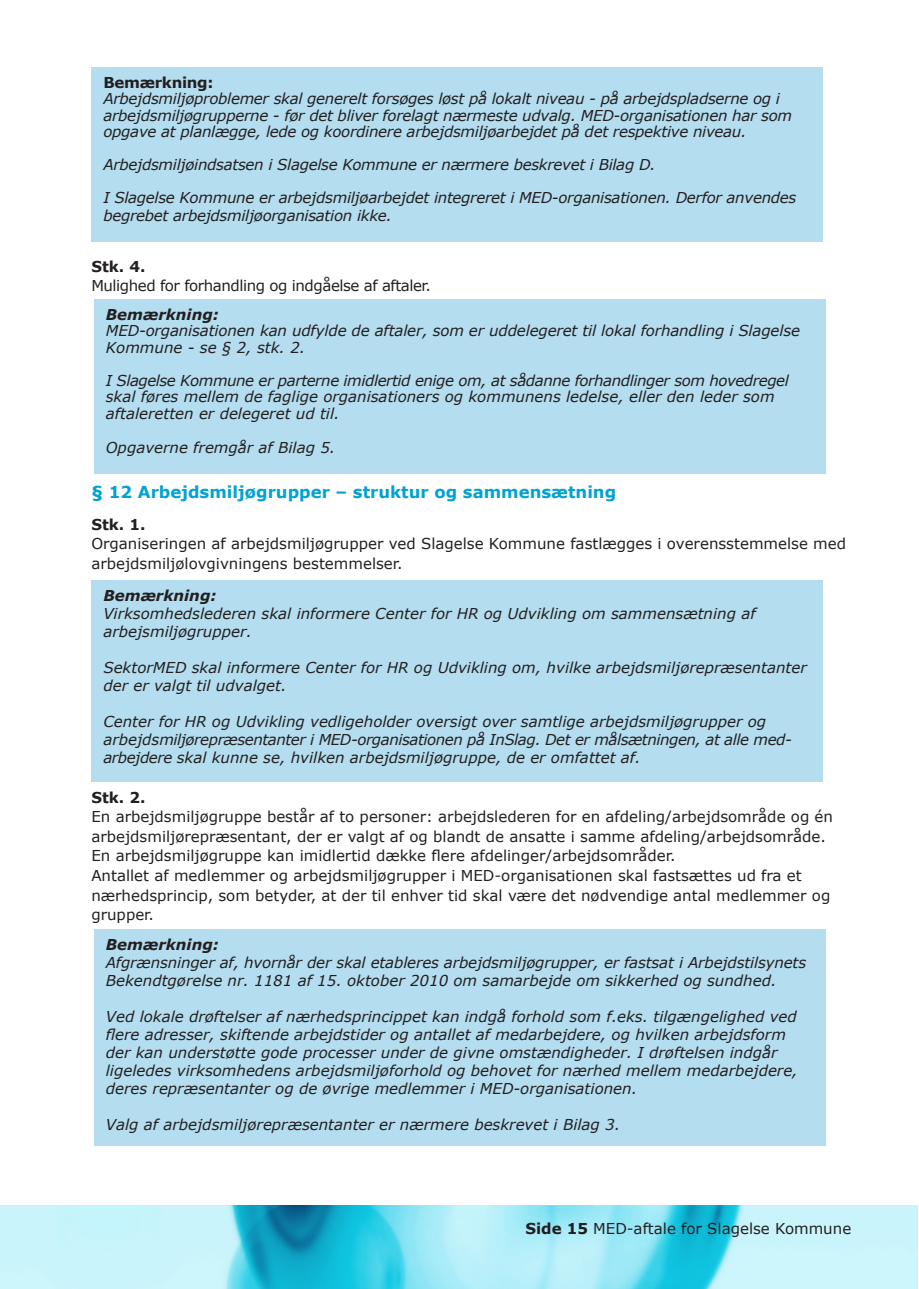
<style>
.page{position:relative;width:919px;height:1289px;background:#fff}
.page>*{position:absolute;margin:0;border:0;box-sizing:border-box;transform-origin:0 0}
.t1{font:700 16.5px "Verdana";color:#00a3d4}
.t2{font:italic 15px/16.5px "Verdana";color:#231f20}
.t3{font:15px/19.5px "Verdana";color:#231f20}
.t4{font:italic 15px "Verdana";letter-spacing:-.02em;color:#231f20}
.t5{font:italic 15px "Verdana";letter-spacing:-.03em;color:#231f20}
.t6{font:15px "Verdana";letter-spacing:-.03em;color:#231f20}
.t7{font:italic 700 15px "Verdana";color:#231f20}
.t8{font:700 15px "Verdana";letter-spacing:-.02em;color:#231f20}
.s1{font-weight:700}
</style>
<div class="page">
<div style="left:91px;top:67px;width:731px;height:175px;background:#b4ddf0"></div>
<div style="left:91px;top:580px;width:731px;height:201px;background:#b4ddf0"></div>
<div style="left:94px;top:299px;width:731px;height:174px;background:#b4ddf0"></div>
<div style="left:94px;top:929px;width:731px;height:216px;background:#b4ddf0"></div>
<img style="left:0;top:1205px;width:917px;height:83px">
<h5 class="t8" style="left:103px;top:72px;width:112px">Bemærkning:</h5>
<p class="t4" style="left:103px;top:89px;width:678px">Arbejdsmiljøproblemer skal generelt forsøges løst på lokalt niveau - på arbejdspladserne og i</p>
<p class="t4" style="left:103px;top:105px;width:690px">arbejdsmiljøgrupperne - før det bliver forelagt nærmeste udvalg. MED-organisationen har som</p>
<p class="t4" style="left:103px;top:122px;width:644px">opgave at planlægge, lede og koordinere arbejdsmiljøarbejdet på det respektive niveau.</p>
<p class="t4" style="left:103px;top:155px;width:553px">Arbejdsmiljøindsatsen i Slagelse Kommune er nærmere beskrevet i Bilag D.</p>
<p class="t4" style="left:103px;top:188px;width:694px">I Slagelse Kommune er arbejdsmiljøarbejdet integreret i MED-organisationen. Derfor anvendes</p>
<p class="t4" style="left:103px;top:206px;width:290px">begrebet arbejdsmiljøorganisation ikke.</p>
<p class="t8" style="left:91px;top:255px;width:56px">Stk. 4.</p>
<p class="t6" style="left:91px;top:275px;width:341px">Mulighed for forhandling og indgåelse af aftaler.</p>
<h5 class="t7" style="left:106px;top:304px;width:115px">Bemærkning:</h5>
<p class="t2" style="left:106px;top:322px;width:695px">MED-organisationen kan udfylde de aftaler, som er uddelegeret til lokal forhandling i Slagelse<br>Kommune - se § 2, stk. 2.</p>
<p class="t2" style="left:106px;top:372px;width:684px">I Slagelse Kommune er parterne imidlertid enige om, at sådanne forhandlinger som hovedregel skal føres mellem de faglige organisationers og kommunens ledelse, eller den leder som aftaleretten er delegeret ud til.</p>
<p class="t2" style="left:106px;top:439px;width:231px">Opgaverne fremgår af Bilag 5.</p>
<p class="t1" style="left:91px;top:480px;width:526px">§ 12 Arbejdsmiljøgrupper – struktur og sammensætning</p>
<p class="t8" style="left:91px;top:513px;width:56px">Stk. 1.</p>
<p class="t3" style="left:91px;top:534px;width:756px">Organiseringen af arbejdsmiljøgrupper ved Slagelse Kommune fastlægges i overensstemmelse med arbejdsmiljølovgivningens bestemmelser.</p>
<h5 class="t7" style="left:103px;top:584px;width:115px">Bemærkning:</h5>
<p class="t2" style="left:103px;top:604px;width:653px;line-height:18px">Virksomhedslederen skal informere Center for HR og Udvikling om sammensætning af arbejsmiljøgrupper.</p>
<p class="t2" style="left:103px;top:659px;width:705px">SektorMED skal informere Center for HR og Udvikling om, hvilke arbejdsmiljørepræsentanter</p>
<p class="t2" style="left:103px;top:677px;width:184px">der er valgt til udvalget.</p>
<p class="t2" style="left:103px;top:713px;width:664px">Center for HR og Udvikling vedligeholder oversigt over samtlige arbejdsmiljøgrupper og</p>
<p class="t5" style="left:103px;top:729px;width:690px">arbejdsmiljørepræsentanter i MED-organisationen på InSlag. Det er målsætningen, at alle med-</p>
<p class="t2" style="left:103px;top:749px;width:539px">arbejdere skal kunne se, hvilken arbejdsmiljøgruppe, de er omfattet af.</p>
<p class="t8" style="left:91px;top:786px;width:56px">Stk. 2.</p>
<p class="t3" style="left:91px;top:807px;width:743px">En arbejdsmiljøgruppe består af to personer: arbejdslederen for en afdeling/arbejdsområde og én arbejdsmiljørepræsentant, der er valgt af og blandt de ansatte i samme afdeling/arbejdsområde.<br>En arbejdsmiljøgruppe kan imidlertid dække flere afdelinger/arbejdsområder.<br>Antallet af medlemmer og arbejdsmiljøgrupper i MED-organisationen skal fastsættes ud fra et nærhedsprincip, som betyder, at der til enhver tid skal være det nødvendige antal medlemmer og</p>
<p class="t3" style="left:91px;top:904px;width:64px">grupper.</p>
<h5 class="t7" style="left:106px;top:934px;width:115px">Bemærkning:</h5>
<p class="t2" style="left:106px;top:954px;width:701px">Afgrænsninger af, hvornår der skal etableres arbejdsmiljøgrupper, er fastsat i Arbejdstilsynets</p>
<p class="t2" style="left:106px;top:972px;width:672px">Bekendtgørelse nr. 1181 af 15. oktober 2010 om samarbejde om sikkerhed og sundhed.</p>
<p class="t2" style="left:106px;top:1008px;width:692px">Ved lokale drøftelser af nærhedsprincippet kan indgå forhold som f.eks. tilgængelighed ved</p>
<p class="t2" style="left:106px;top:1026px;width:681px">flere adresser, skiftende arbejdstider og antallet af medarbejdere, og hvilken arbejdsform</p>
<p class="t2" style="left:106px;top:1043px;width:693px;line-height:18px">der kan understøtte gode processer under de givne omstændigheder. I drøftelsen indgår ligeledes virksomhedens arbejdsmiljøforhold og behovet for nærhed mellem medarbejdere,</p>
<p class="t2" style="left:106px;top:1080px;width:533px">deres repræsentanter og de øvrige medlemmer i MED-organisationen.</p>
<p class="t2" style="left:106px;top:1116px;width:516px">Valg af arbejdsmiljørepræsentanter er nærmere beskrevet i Bilag 3.</p>
<p class="t3" style="left:525px;top:1218px;width:327px"><span class="s1">Side 15</span> MED-aftale for Slagelse Kommune</p>
</div>
